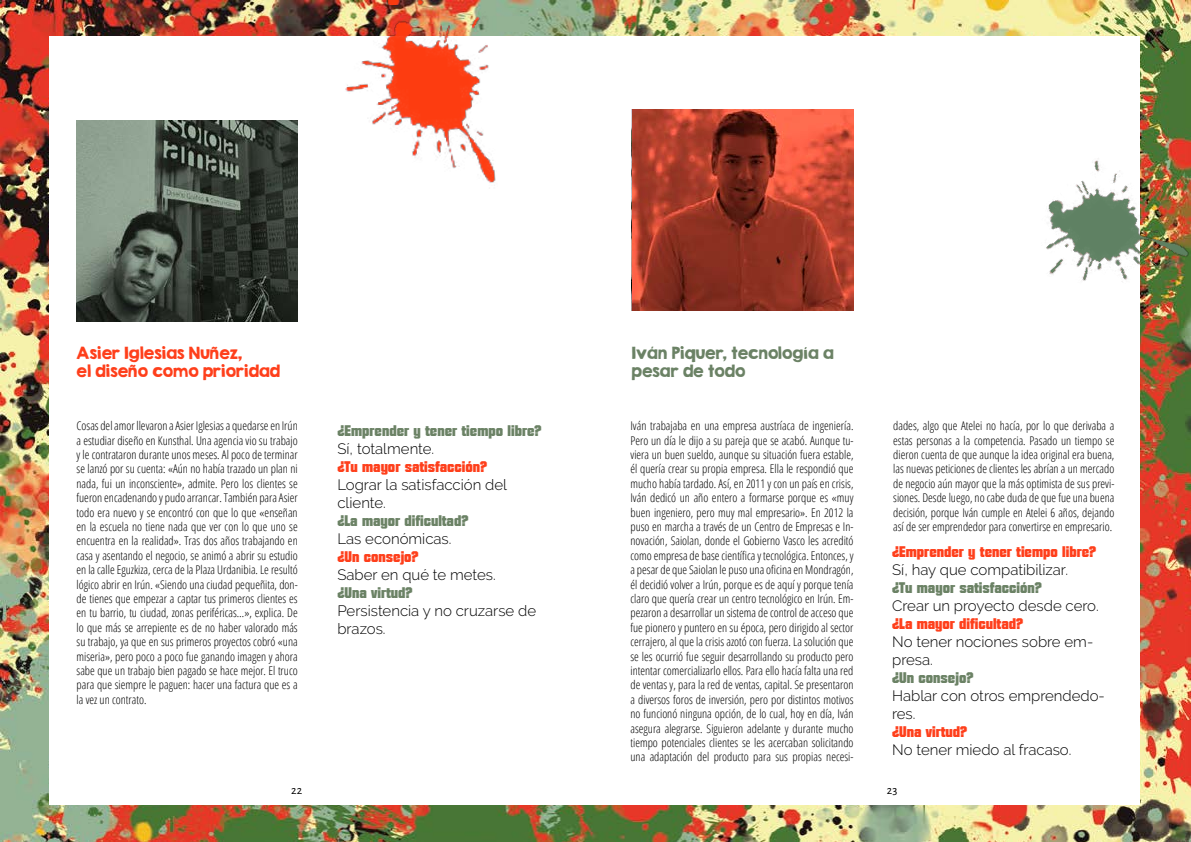
<style>
.page{position:relative;width:1191px;height:842px;background:#fff}
.page>*{position:absolute;margin:0;border:0;box-sizing:border-box;transform-origin:0 0}
.t1{font:300 15px/18px "Raleway";color:#000}
.t2{font:15px "Autumn";color:#6b8265}
.t3{font:15px "Autumn";color:#fe3f1b}
.t4{font:15px/18px "KG Second Chances Solid";color:#fe3f1b}
.t5{font:15px/18px "KG Second Chances Solid";color:#6b8265}
.t6{font:300 12px/14.4px "Open Sans Condensed";color:#000;text-align:justify}
.t7{font:12px "Alegreya Sans";color:#000}
</style>
<div class="page">
<img style="left:0;top:0;width:1191px;height:842px">
<div style="left:49px;top:36px;width:1090px;height:769px;background:#fff"></div>
<img style="left:77px;top:120px;width:221px;height:202px">
<img style="left:334px;top:0;width:183px;height:183px">
<img style="left:632px;top:109px;width:221px;height:201px">
<img style="left:1046px;top:132px;width:145px;height:239px">
<p class="t4" style="left:77px;top:343px;width:205px">Asier Iglesias Nuñez,<br>el diseño como prioridad</p>
<p class="t6" style="left:77px;top:418px;width:223px">Cosas del amor llevaron a Asier Iglesias a quedarse en Irún a estudiar diseño en Kunsthal. Una agencia vio su trabajo y le contrataron durante unos meses. Al poco de terminar se lanzó por su cuenta: «Aún no había trazado un plan ni nada, fui un inconsciente», admite. Pero los clientes se fueron encadenando y pudo arrancar. También para Asier todo era nuevo y se encontró con que lo que «enseñan en la escuela no tiene nada que ver con lo que uno se encuentra en la realidad». Tras dos años trabajando en casa y asentando el negocio, se animó a abrir su estudio en la calle Eguzkiza, cerca de la Plaza Urdanibia. Le resultó lógico abrir en Irún. «Siendo una ciudad pequeñita, don&shy;de tienes que empezar a captar tus primeros clientes es en tu barrio, tu ciudad, zonas periféricas…», explica. De lo que más se arrepiente es de no haber valorado más su trabajo, ya que en sus primeros proyectos cobró «una miseria», pero poco a poco fue ganando imagen y ahora sabe que un trabajo bien pagado se hace mejor. El truco para que siempre le paguen: hacer una factura que es a la vez un contrato.</p>
<p class="t7" style="left:291px;top:782px;width:12px">22</p>
<p class="t2" style="left:337px;top:421px;width:206px">¿Emprender y tener tiempo libre?</p>
<p class="t1" style="left:337px;top:439px;width:98px">Sí, totalmente.</p>
<p class="t3" style="left:337px;top:457px;width:151px">¿Tu mayor satisfacción?</p>
<p class="t1" style="left:337px;top:475px;width:171px">Lograr la satisfacción del cliente.</p>
<p class="t2" style="left:337px;top:511px;width:132px">¿La mayor dificultad?</p>
<p class="t1" style="left:337px;top:529px;width:116px">Las económicas.</p>
<p class="t3" style="left:337px;top:547px;width:83px">¿Un consejo?</p>
<p class="t1" style="left:337px;top:565px;width:160px">Saber en qué te metes.</p>
<p class="t2" style="left:337px;top:583px;width:77px">¿Una virtud?</p>
<p class="t1" style="left:337px;top:601px;width:200px">Persistencia y no cruzarse de brazos.</p>
<p class="t5" style="left:632px;top:343px;width:203px">Iván Piquer, tecnología a pesar de todo</p>
<p class="t6" style="left:630px;top:418px;width:224px">Iván trabajaba en una empresa austríaca de ingeniería.<br>Pero un día le dijo a su pareja que se acabó. Aunque tu&shy;viera un buen sueldo, aunque su situación fuera estable, él quería crear su propia empresa. Ella le respondió que mucho había tardado. Así, en 2011 y con un país en crisis, Iván dedicó un año entero a formarse porque es «muy buen ingeniero, pero muy mal empresario». En 2012 la puso en marcha a través de un Centro de Empresas e In&shy;novación, Saiolan, donde el Gobierno Vasco les acreditó como empresa de base científica y tecnológica. Entonces, y a pesar de que Saiolan le puso una oficina en Mondragón, él decidió volver a Irún, porque es de aquí y porque tenía claro que quería crear un centro tecnológico en Irún. Em&shy;pezaron a desarrollar un sistema de control de acceso que fue pionero y puntero en su época, pero dirigido al sector cerrajero, al que la crisis azotó con fuerza. La solución que se les ocurrió fue seguir desarrollando su producto pero intentar comercializarlo ellos. Para ello hacía falta una red de ventas y, para la red de ventas, capital. Se presentaron a diversos foros de inversión, pero por distintos motivos no funcionó ninguna opción, de lo cual, hoy en día, Iván asegura alegrarse. Siguieron adelante y durante mucho tiempo potenciales clientes se les acercaban solicitando una adaptación del producto para sus propias necesi-</p>
<p class="t6" style="left:893px;top:418px;width:223px">dades, algo que Atelei no hacía, por lo que derivaba a estas personas a la competencia. Pasado un tiempo se dieron cuenta de que aunque la idea original era buena, las nuevas peticiones de clientes les abrían a un mercado de negocio aún mayor que la más optimista de sus previ&shy;siones. Desde luego, no cabe duda de que fue una buena decisión, porque Iván cumple en Atelei 6 años, dejando así de ser emprendedor para convertirse en empresario.</p>
<p class="t3" style="left:892px;top:542px;width:206px">¿Emprender y tener tiempo libre?</p>
<p class="t1" style="left:892px;top:561px;width:177px">Sí, hay que compatibilizar.</p>
<p class="t2" style="left:892px;top:578px;width:151px">¿Tu mayor satisfacción?</p>
<p class="t1" style="left:892px;top:597px;width:208px">Crear un proyecto desde cero.</p>
<p class="t3" style="left:892px;top:614px;width:132px">¿La mayor dificultad?</p>
<p class="t1" style="left:892px;top:633px;width:203px">No tener nociones sobre em&shy;presa.</p>
<p class="t2" style="left:892px;top:668px;width:83px">¿Un consejo?</p>
<p class="t1" style="left:892px;top:687px;width:214px">Hablar con otros emprendedo&shy;res.</p>
<p class="t3" style="left:892px;top:722px;width:77px">¿Una virtud?</p>
<p class="t1" style="left:892px;top:741px;width:181px">No tener miedo al fracaso.</p>
<p class="t7" style="left:887px;top:782px;width:12px">23</p>
</div>
